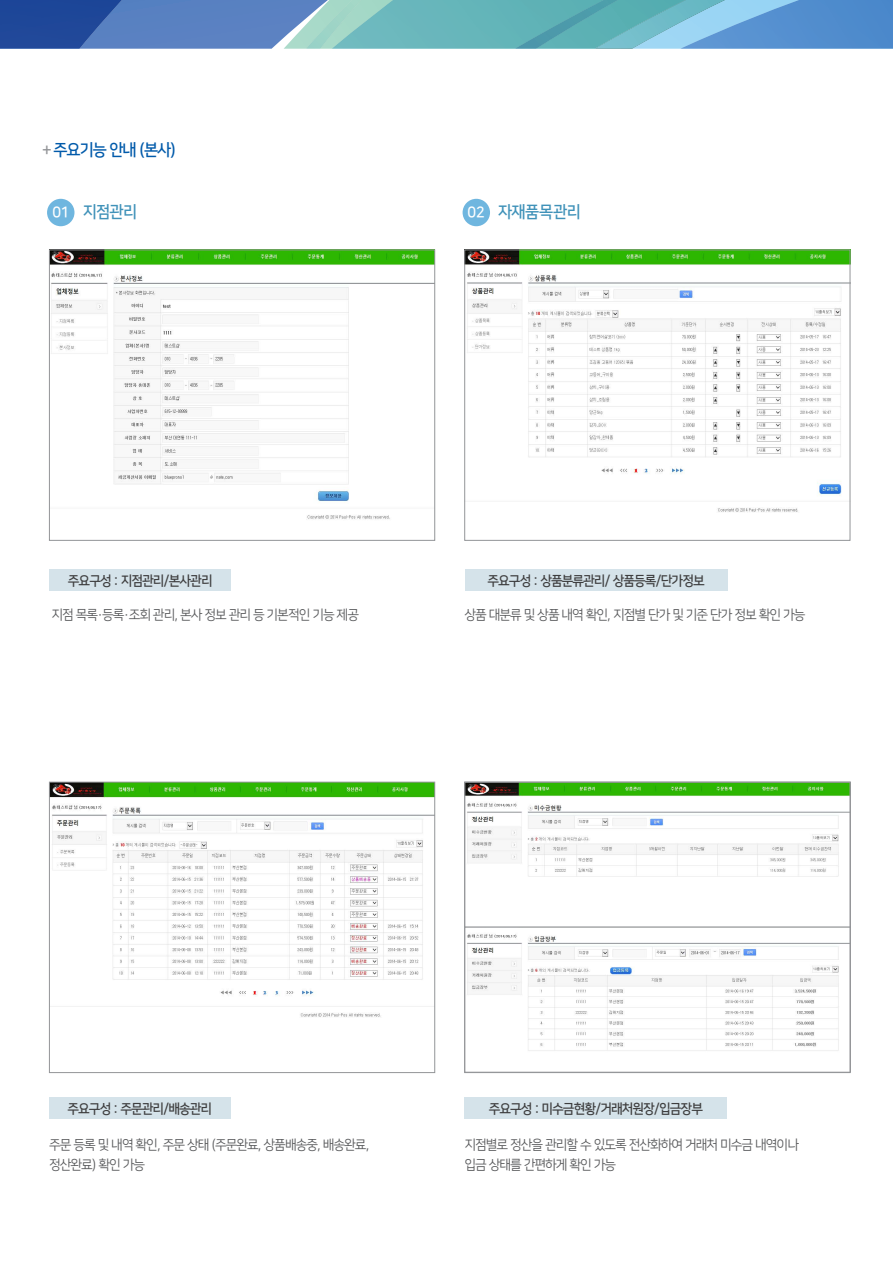
<style>
.page{position:relative;width:893px;height:1263px;background:#fff}
.page>*{position:absolute;margin:0;border:0;box-sizing:border-box;transform-origin:0 0}
.t1{font:16.5px "Nanum Square ac B";letter-spacing:.01em;color:#4092b9;scale:.95 1}
.t2{font:16.5px "Nanum Square ac B";letter-spacing:-.025em;color:#015aaa;scale:.95 1}
.t3{font:13.5px/19.5px "Nanum Square ac R";letter-spacing:-.025em;color:#57585a;scale:.95 1}
.t4{font:13.5px "Nanum Square ac B";letter-spacing:-.025em;color:#3e3e3f;scale:.95 1}
.s1{color:#939598}
.s2{font-size:15px;color:#fff}
</style>
<div class="page">
<img style="left:466px;top:784px;width:382px;height:267px">
<div style="left:464px;top:927px;width:387px;height:145px;border:1px solid #939598"></div>
<img style="left:51px;top:252px;width:382px;height:268px">
<div style="left:49px;top:250px;width:386px;height:291px;border:1px solid #939598"></div>
<img style="left:466px;top:252px;width:382px;height:260px">
<div style="left:464px;top:250px;width:386px;height:291px;border:1px solid #939598"></div>
<img style="left:51px;top:784px;width:382px;height:233px">
<div style="left:49px;top:782px;width:386px;height:291px;border:1px solid #939598"></div>
<div style="left:464px;top:782px;width:386px;height:291px;border:1px solid #939598"></div>
<svg style="left:0;top:0;width:893px;height:49px;background:#609bc0"></svg>
<div style="left:49px;top:1097px;width:181px;height:22px;background:#d5e3ea"></div>
<div style="left:465px;top:1097px;width:262px;height:22px;background:#d5e3ea"></div>
<div style="left:49px;top:569px;width:182px;height:22px;background:#d5e3ea"></div>
<div style="left:465px;top:569px;width:263px;height:22px;background:#d5e3ea"></div>
<div style="left:47px;top:199px;width:27px;height:27px;background:#6fb6df;border-radius:50%"></div>
<div style="left:463px;top:199px;width:27px;height:27px;background:#6fb6df;border-radius:50%"></div>
<p class="t2" style="left:40px;top:141px;width:144px"><span class="s1">＋</span>주요기능 안내 (본사)</p>
<p class="t1" style="left:53px;top:203px;width:90px"><span class="s2">01</span> 지점관리</p>
<p class="t1" style="left:468px;top:203px;width:120px"><span class="s2">02</span> 자재품목관리</p>
<p class="t4" style="left:68px;top:573px;width:153px">주요구성 : 지점관리/본사관리</p>
<p class="t4" style="left:488px;top:573px;width:229px">주요구성 : 상품분류관리/ 상품등록/단가정보</p>
<p class="t3" style="left:52px;top:605px;width:325px">지점 목록·등록·조회 관리, 본사 정보 관리 등 기본적인 기능 제공</p>
<p class="t3" style="left:465px;top:605px;width:360px">상품 대분류 및 상품 내역 확인, 지점별 단가 및 기준 단가 정보 확인 가능</p>
<p class="t4" style="left:68px;top:1102px;width:153px">주요구성 : 주문관리/배송관리</p>
<p class="t4" style="left:489px;top:1102px;width:226px">주요구성 : 미수금현황/거래처원장/입금장부</p>
<p class="t3" style="left:49px;top:1136px;width:338px">주문 등록 및 내역 확인, 주문 상태 (주문완료, 상품배송중, 배송완료, 정산완료) 확인 가능</p>
<p class="t3" style="left:465px;top:1136px;width:353px">지점별로 정산을 관리할 수 있도록 전산화하여 거래처 미수금 내역이나 입금 상태를 간편하게 확인 가능</p>
</div>
